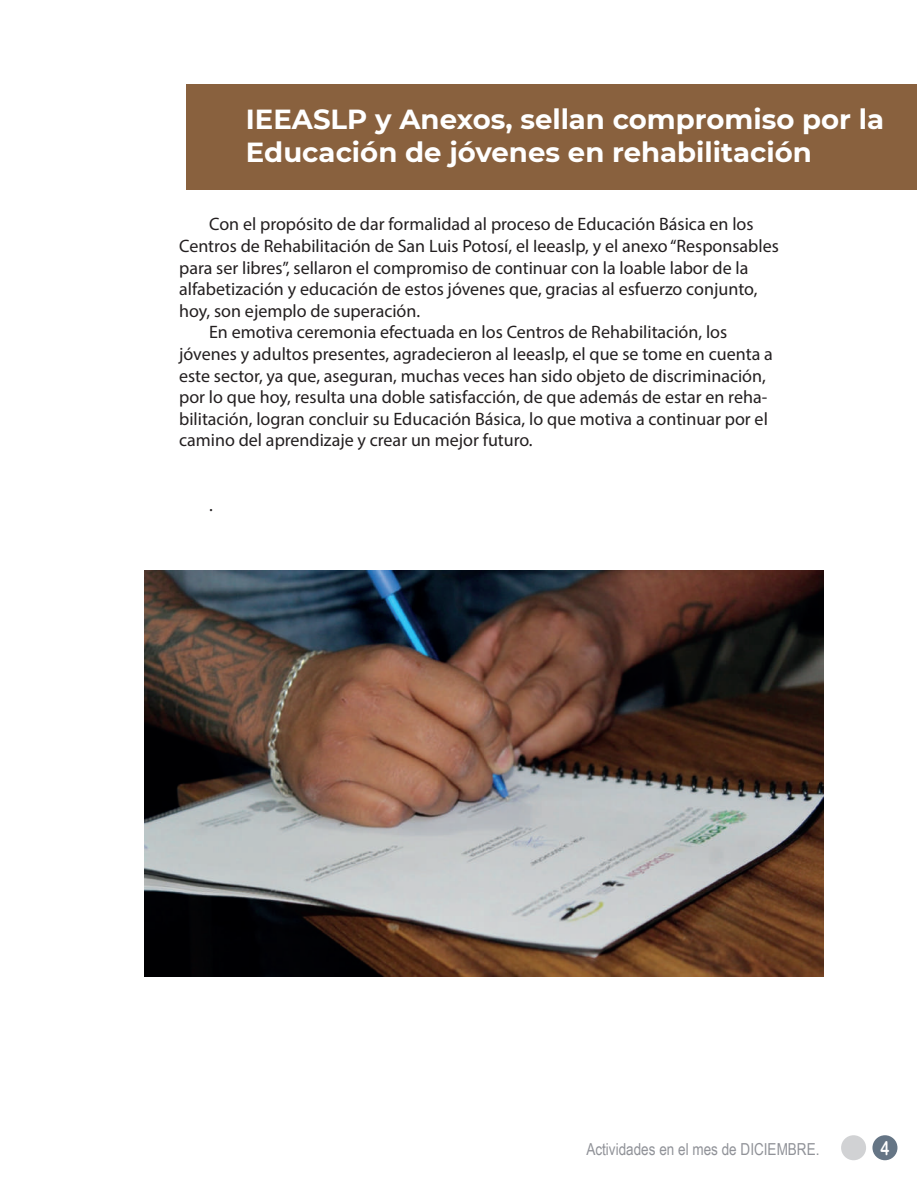
<style>
.page{position:relative;width:918px;height:1188px;background:#fff}
.page>*{position:absolute;margin:0;border:0;box-sizing:border-box;transform-origin:0 0}
.t1{font:700 27.6px/33px "Montserrat";color:#fff}
.t2{font:19.5px "Arial Rounded MT Bold";color:#fff;scale:.77 1}
.t3{font:18px "Myriad Pro";color:#231f20}
.t4{font:16.5px "Arial Narrow";color:#909298}
</style>
<div class="page">
<div style="left:186px;top:84px;width:730px;height:106px;background:#89613e"></div>
<div style="left:872px;top:1135px;width:25px;height:25px;background:#657585;border-radius:50%"></div>
<div style="left:841px;top:1135px;width:25px;height:25px;background:#d1d2d4;border-radius:50%"></div>
<img style="left:144px;top:570px;width:680px;height:407px">
<h1 class="t1" style="left:246px;top:102px;width:640px">IEEASLP y Anexos, sellan compromiso por la<br>Educación de jóvenes en rehabilitación</h1>
<p class="t3" style="left:209px;top:213px;width:546px">Con el propósito de dar formalidad al proceso de Educación Básica en los</p>
<p class="t3" style="left:179px;top:235px;width:601px">Centros de Rehabilitación de San Luis Potosí, el Ieeaslp, y el anexo “Responsables</p>
<p class="t3" style="left:179px;top:257px;width:571px">para ser libres”, sellaron el compromiso de continuar con la loable labor de la</p>
<p class="t3" style="left:179px;top:278px;width:580px">alfabetización y educación de estos jóvenes que, gracias al esfuerzo conjunto,</p>
<p class="t3" style="left:179px;top:300px;width:243px">hoy, son ejemplo de superación.</p>
<p class="t3" style="left:209px;top:321px;width:520px">En emotiva ceremonia efectuada en los Centros de Rehabilitación, los</p>
<p class="t3" style="left:179px;top:343px;width:595px">jóvenes y adultos presentes, agradecieron al Ieeaslp, el que se tome en cuenta a</p>
<p class="t3" style="left:179px;top:365px;width:588px">este sector, ya que, aseguran, muchas veces han sido objeto de discriminación,</p>
<p class="t3" style="left:179px;top:386px;width:590px">por lo que hoy, resulta una doble satisfacción, de que además de estar en reha-</p>
<p class="t3" style="left:179px;top:408px;width:590px">bilitación, logran concluir su Educación Básica, lo que motiva a continuar por el</p>
<p class="t3" style="left:179px;top:429px;width:355px">camino del aprendizaje y crear un mejor futuro.</p>
<p class="t3" style="left:209px;top:494px;width:5px">.</p>
<p class="t4" style="left:586px;top:1137px;width:235px">Actividades en el mes de DICIEMBRE.</p>
<p class="t2" style="left:880px;top:1136px;width:13px">4</p>
</div>
